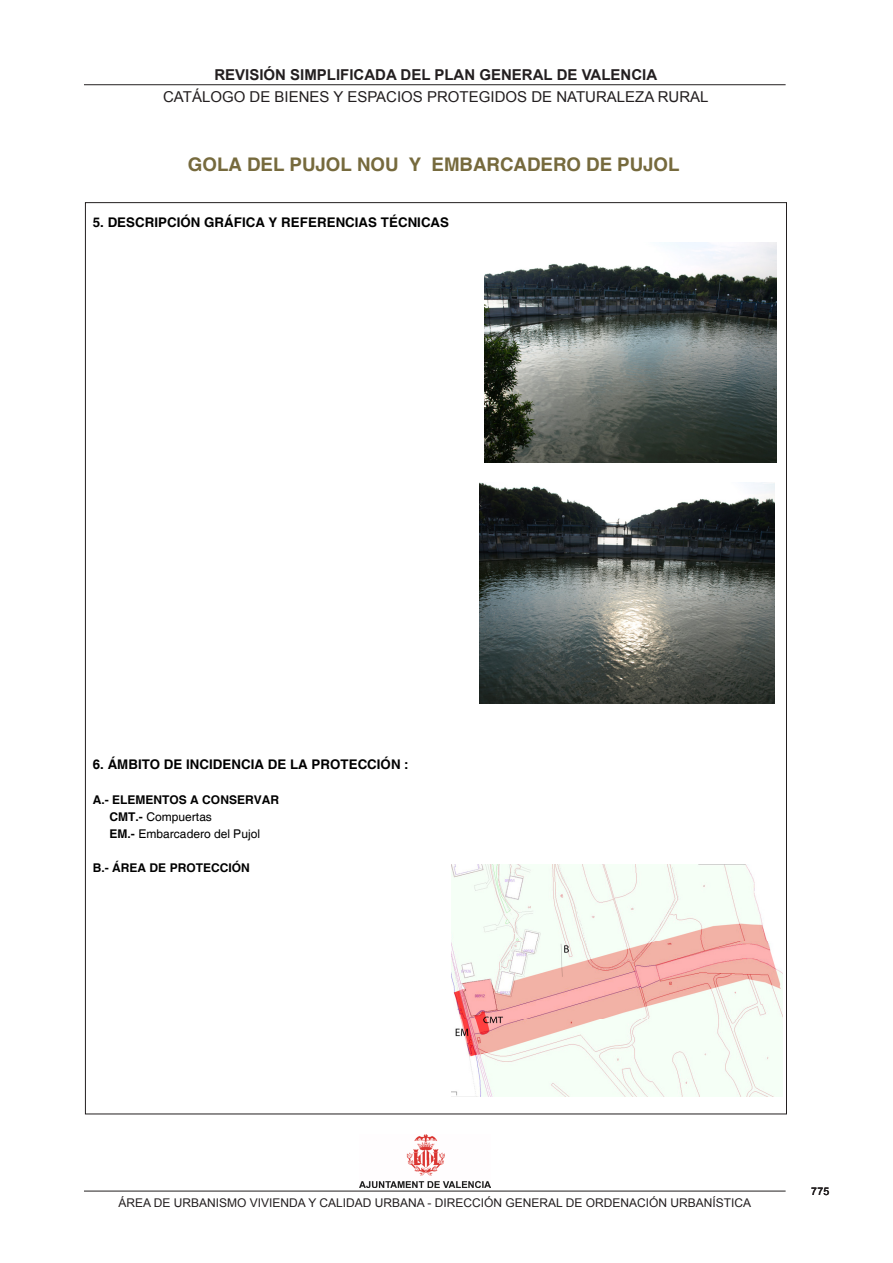
<style>
.page{position:relative;width:893px;height:1263px;background:#fff}
.page>*{position:absolute;margin:0;border:0;box-sizing:border-box;transform-origin:0 0}
.t1{font:700 18.75px "Helvetica";letter-spacing:-.005em;color:#766a3d}
.t2{font:15px "Arial";color:#231f20}
.t3{font:700 15px "Arial";color:#231f20}
.t4{font:700 13.35px "Helvetica";color:#000}
.t5{font:700 12px/17px "Helvetica";color:#000}
.t6{font:12px "Arial";color:#231f20}
.t7{font:10.5px "Arial";color:#231f20}
.s1{font-weight:400}
</style>
<div class="page">
<hr style="left:84px;top:84px;width:702px;height:1px;background:#231f20">
<hr style="left:84px;top:1191px;width:702px;height:1px;background:#231f20">
<img style="left:359px;top:1134px;width:131px;height:53px">
<img style="left:479px;top:482px;width:296px;height:222px">
<img style="left:484px;top:243px;width:292px;height:219px">
<img style="left:451px;top:864px;width:332px;height:233px">
<p class="t3" style="left:214px;top:65px;width:444px">REVISIÓN SIMPLIFICADA DEL PLAN GENERAL DE VALENCIA</p>
<p class="t2" style="left:163px;top:87px;width:547px">CATÁLOGO DE BIENES Y ESPACIOS PROTEGIDOS DE NATURALEZA RURAL</p>
<p class="t1" style="left:188px;top:153px;width:493px">GOLA DEL PUJOL NOU Y EMBARCADERO DE PUJOL</p>
<p class="t4" style="left:93px;top:214px;width:358px">5. DESCRIPCIÓN GRÁFICA Y REFERENCIAS TÉCNICAS</p>
<p class="t4" style="left:93px;top:756px;width:317px">6. ÁMBITO DE INCIDENCIA DE LA PROTECCIÓN :</p>
<p class="t5" style="left:110px;top:792px;width:171px;text-indent:-17px">A.- ELEMENTOS A CONSERVAR<br>CMT.- <span class="s1">Compuertas<br></span>EM.- <span class="s1">Embarcadero del Pujol</span></p>
<p class="t5" style="left:93px;top:860px;width:158px">B.- ÁREA DE PROTECCIÓN</p>
<p class="t6" style="left:118px;top:1195px;width:634px">ÁREA DE URBANISMO VIVIENDA Y CALIDAD URBANA - DIRECCIÓN GENERAL DE ORDENACIÓN URBANÍSTICA</p>
<p class="t7" style="left:811px;top:1184px;width:19px">775</p>
</div>
